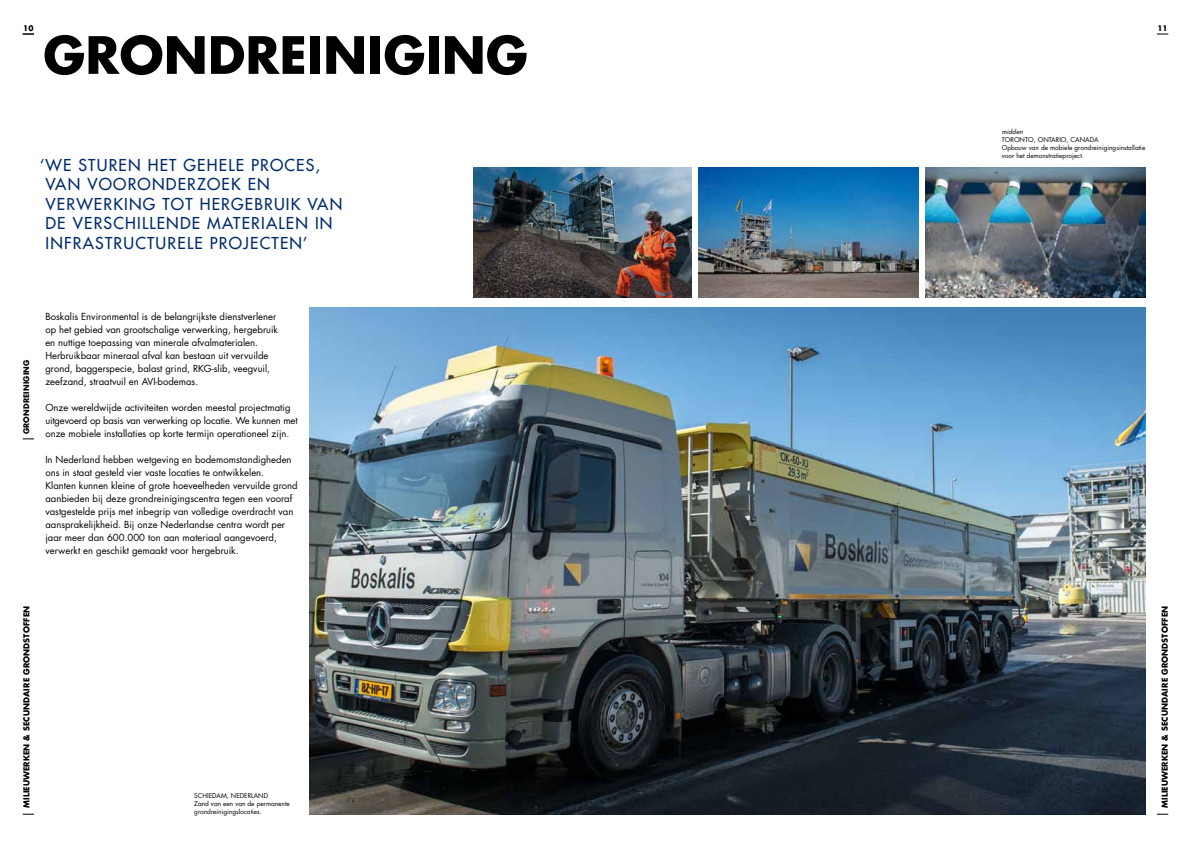
<style>
.page{position:relative;width:1191px;height:842px;background:#fff}
.page>*{position:absolute;margin:0;border:0;box-sizing:border-box;transform-origin:0 0}
.t1{font:700 50px "Futura Std";color:#000}
.t2{font:500 16px/19.5px "Futura Std";letter-spacing:.075em;color:#002b6c}
.t3{font:9.5px/13px "Futura Std";color:#000}
.t4{font:700 8px "Futura Std";letter-spacing:.01em;color:#000}
.t5{font:700 7.5px "Futura Std";letter-spacing:.02em;color:#000}
.t6{font:6.5px/8px "Futura Std";color:#000}
.t7{font:italic 6.5px "Futura Std";color:#000}
</style>
<div class="page">
<img style="left:309px;top:307px;width:836px;height:507px">
<img style="left:473px;top:167px;width:218px;height:131px">
<img style="left:698px;top:167px;width:220px;height:131px">
<img style="left:926px;top:167px;width:219px;height:131px">
<p class="t5" style="left:23px;top:23px;width:12px">10</p>
<p class="t5" style="left:1157px;top:23px;width:12px">11</p>
<h1 class="t1" style="left:43px;top:22px;width:486px">GRONDREINIGING</h1>
<h2 class="t2" style="left:45px;top:155px;width:298px;text-indent:-6px">‘WE STUREN HET GEHELE PROCES,<br>VAN VOORONDERZOEK EN<br>VERWERKING TOT HERGEBRUIK VAN<br>DE VERSCHILLENDE MATERIALEN IN<br>INFRASTRUCTURELE PROJECTEN’</h2>
<p class="t5" style="left:21px;top:434px;width:76px;rotate:-90deg">GRONDREINIGING</p>
<p class="t3" style="left:45px;top:310px;width:234px">Boskalis Environmental is de belangrijkste dienstverlener op het gebied van grootschalige verwerking, hergebruik en nuttige toepassing van minerale afvalmaterialen.<br>Herbruikbaar mineraal afval kan bestaan uit vervuilde grond, baggerspecie, balast grind, RKG-slib, veegvuil, zeefzand, straatvuil en AVI-bodemas.</p>
<p class="t3" style="left:45px;top:401px;width:254px">Onze wereldwijde activiteiten worden meestal projectmatig uitgevoerd op basis van verwerking op locatie. We kunnen met onze mobiele installaties op korte termijn operationeel zijn.</p>
<p class="t3" style="left:45px;top:453px;width:254px">In Nederland hebben wetgeving en bodemomstandigheden ons in staat gesteld vier vaste locaties te ontwikkelen.<br>Klanten kunnen kleine of grote hoeveelheden vervuilde grond aanbieden bij deze grondreinigingscentra tegen een vooraf vastgestelde prijs met inbegrip van volledige overdracht van aansprakelijkheid. Bij onze Nederlandse centra wordt per jaar meer dan 600.000 ton aan materiaal aangevoerd, verwerkt en geschikt gemaakt voor hergebruik.</p>
<p class="t4" style="left:21px;top:808px;width:204px;rotate:-90deg">MILIEUWERKEN &amp; SECUNDAIRE GRONDSTOFFEN</p>
<p class="t6" style="left:194px;top:792px;width:97px">SCHIEDAM, NEDERLAND<br>Zand van een van de permanente grondreinigingslocaties.</p>
<p class="t7" style="left:1001px;top:127px;width:23px">midden</p>
<p class="t6" style="left:1001px;top:135px;width:145px">TORONTO, ONTARIO, CANADA<br>Opbouw van de mobiele grondreinigingsinstallatie voor het demonstratieproject.</p>
<p class="t4" style="left:1159px;top:808px;width:204px;rotate:-90deg">MILIEUWERKEN &amp; SECUNDAIRE GRONDSTOFFEN</p>
</div>
